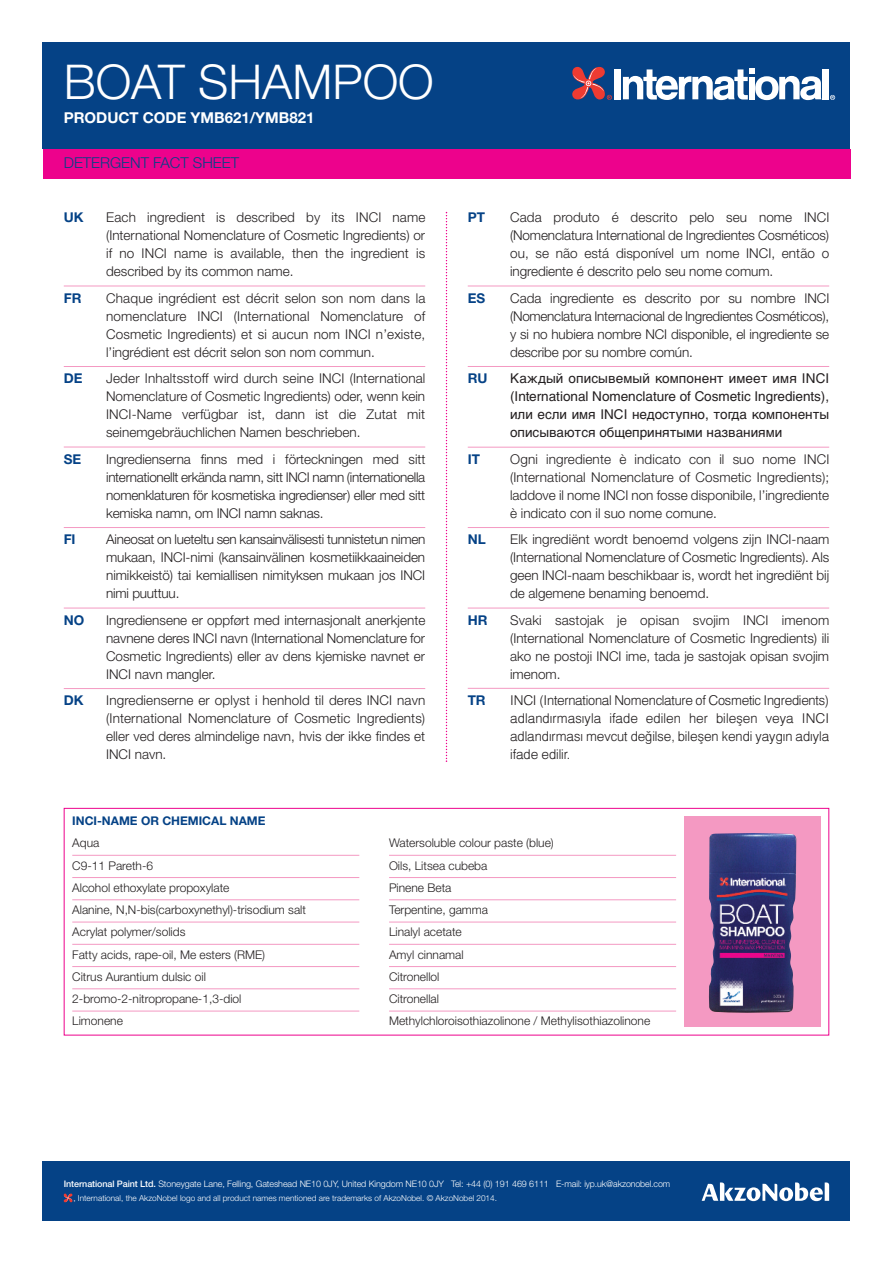
<style>
.page{position:relative;width:893px;height:1263px;background:#fff}
.page>*{position:absolute;margin:0;border:0;box-sizing:border-box;transform-origin:0 0}
.t1{font:300 48px "Helvetica Neue";color:#fff}
.t2{font:700 15px "Helvetica Neue";color:#fff}
.t3{font:300 15px "Helvetica Neue";color:#054286}
.t4{font:300 13.5px/18px "Helvetica Neue";color:#231f20;text-align:justify}
.t5{font:13.5px/18px "Helvetica Cyr Upright";color:#231f20;text-align:justify}
.t6{font:300 13.5px/18px "Newhouse DTL Ex";color:#231f20;text-align:justify}
.t7{font:700 13.5px "Helvetica Neue";color:#054286}
.t8{font:300 12px/22.2px "Helvetica Neue";color:#231f20}
.t9{font:700 12px "Helvetica Neue";color:#054286}
.t10{font:300 9px "Helvetica Neue";letter-spacing:-.01em;color:#fff}
.t11{font:300 8.25px "Helvetica Neue";color:#fff}
.s1{font-weight:500}
</style>
<div class="page">
<div style="left:43px;top:149px;width:807px;height:30px;background:#ed028c"></div>
<div style="left:43px;top:43px;width:807px;height:106px;background:#054286"></div>
<div style="left:43px;top:1161px;width:807px;height:59px;background:#054286"></div>
<svg style="left:702px;top:1182px;width:127px;height:19px"></svg>
<svg style="left:64px;top:1193px;width:8px;height:9px"></svg>
<div style="left:822px;top:69px;width:7px;height:30px;background:#fff"></div>
<div style="left:615px;top:69px;width:6px;height:30px;background:#fff"></div>
<svg style="left:623px;top:69px;width:199px;height:31px"></svg>
<svg style="left:572px;top:67px;width:40px;height:33px"></svg>
<svg style="left:830px;top:95px;width:5px;height:5px"></svg>
<div style="left:64px;top:808px;width:765px;height:227px;border:1px solid #ed028c"></div>
<hr style="left:64px;top:286px;width:361px;height:1px;background:#f499c2">
<hr style="left:64px;top:366px;width:361px;height:1px;background:#f499c2">
<hr style="left:64px;top:447px;width:361px;height:1px;background:#f499c2">
<hr style="left:64px;top:527px;width:361px;height:1px;background:#f499c2">
<hr style="left:64px;top:608px;width:361px;height:1px;background:#f499c2">
<hr style="left:64px;top:688px;width:361px;height:1px;background:#f499c2">
<hr style="left:468px;top:286px;width:361px;height:1px;background:#f499c2">
<hr style="left:468px;top:366px;width:361px;height:1px;background:#f499c2">
<hr style="left:468px;top:447px;width:361px;height:1px;background:#f499c2">
<hr style="left:468px;top:527px;width:361px;height:1px;background:#f499c2">
<hr style="left:468px;top:608px;width:361px;height:1px;background:#f499c2">
<hr style="left:468px;top:688px;width:361px;height:1px;background:#f499c2">
<hr style="left:72px;top:855px;width:287px;height:1px;background:#f499c2">
<hr style="left:72px;top:877px;width:287px;height:1px;background:#f499c2">
<hr style="left:72px;top:899px;width:287px;height:1px;background:#f499c2">
<hr style="left:72px;top:922px;width:287px;height:1px;background:#f499c2">
<hr style="left:72px;top:944px;width:287px;height:1px;background:#f499c2">
<hr style="left:72px;top:966px;width:287px;height:1px;background:#f499c2">
<hr style="left:72px;top:988px;width:287px;height:1px;background:#f499c2">
<hr style="left:72px;top:1011px;width:287px;height:1px;background:#f499c2">
<hr style="left:389px;top:855px;width:287px;height:1px;background:#f499c2">
<hr style="left:389px;top:877px;width:287px;height:1px;background:#f499c2">
<hr style="left:389px;top:899px;width:287px;height:1px;background:#f499c2">
<hr style="left:389px;top:922px;width:287px;height:1px;background:#f499c2">
<hr style="left:389px;top:944px;width:287px;height:1px;background:#f499c2">
<hr style="left:389px;top:966px;width:287px;height:1px;background:#f499c2">
<hr style="left:389px;top:988px;width:287px;height:1px;background:#f499c2">
<hr style="left:389px;top:1011px;width:287px;height:1px;background:#f499c2">
<div style="left:685px;top:816px;width:136px;height:211px;background:#f499c2"></div>
<img style="left:709px;top:833px;width:87px;height:180px">
<svg style="left:446px;top:212px;width:1px;height:550px"></svg>
<h1 class="t1" style="left:64px;top:65px;width:371px">BOAT SHAMPOO</h1>
<p class="t2" style="left:64px;top:113px;width:252px">PRODUCT CODE YMB621/YMB821</p>
<p class="t3" style="left:64px;top:157px;width:177px">DETERGENT FACT SHEET</p>
<p class="t7" style="left:64px;top:213px;width:21px">UK</p>
<p class="t4" style="left:106px;top:210px;width:321px">Each ingredient is described by its INCI name (International Nomenclature of Cosmetic Ingredients) or if no INCI name is available, then the ingredient is described by its common name.</p>
<p class="t7" style="left:64px;top:293px;width:19px">FR</p>
<p class="t4" style="left:106px;top:290px;width:321px">Chaque ingrédient est décrit selon son nom dans la nomenclature INCI (International Nomenclature of Cosmetic Ingredients) et si aucun nom INCI n’existe, l’ingrédient est décrit selon son nom commun.</p>
<p class="t7" style="left:64px;top:374px;width:20px">DE</p>
<p class="t4" style="left:106px;top:371px;width:321px">Jeder Inhaltsstoff wird durch seine INCI (International Nomenclature of Cosmetic Ingredients) oder, wenn kein INCI-Name verfügbar ist, dann ist die Zutat mit seinemgebräuchlichen Namen beschrieben.</p>
<p class="t7" style="left:64px;top:454px;width:19px">SE</p>
<p class="t4" style="left:106px;top:451px;width:321px">Ingredienserna finns med i förteckningen med sitt internationellt erkända namn, sitt INCI namn (internationella nomenklaturen för kosmetiska ingredienser) eller med sitt kemiska namn, om INCI namn saknas.</p>
<p class="t7" style="left:64px;top:535px;width:13px">FI</p>
<p class="t4" style="left:106px;top:532px;width:321px">Aineosat on lueteltu sen kansainvälisesti tunnistetun nimen mukaan, INCI-nimi (kansainvälinen kosmetiikkaaineiden nimikkeistö) tai kemiallisen nimityksen mukaan jos INCI nimi puuttuu.</p>
<p class="t7" style="left:64px;top:615px;width:22px">NO</p>
<p class="t4" style="left:106px;top:612px;width:321px">Ingrediensene er oppført med internasjonalt anerkjente navnene deres INCI navn (International Nomenclature for Cosmetic Ingredients) eller av dens kjemiske navnet er INCI navn mangler.</p>
<p class="t7" style="left:64px;top:696px;width:21px">DK</p>
<p class="t4" style="left:106px;top:693px;width:321px">Ingredienserne er oplyst i henhold til deres INCI navn (International Nomenclature of Cosmetic Ingredients) eller ved deres almindelige navn, hvis der ikke findes et INCI navn.</p>
<p class="t7" style="left:468px;top:213px;width:19px">PT</p>
<p class="t4" style="left:510px;top:210px;width:321px">Cada produto é descrito pelo seu nome INCI (Nomenclatura International de Ingredientes Cosméticos) ou, se não está disponível um nome INCI, então o ingrediente é descrito pelo seu nome comum.</p>
<p class="t7" style="left:468px;top:293px;width:19px">ES</p>
<p class="t4" style="left:510px;top:290px;width:321px">Cada ingrediente es descrito por su nombre INCI (Nomenclatura Internacional de Ingredientes Cosméticos), y si no hubiera nombre NCI disponible, el ingrediente se describe por su nombre común.</p>
<p class="t7" style="left:468px;top:374px;width:21px">RU</p>
<p class="t5" style="left:510px;top:371px;width:321px">Каждый описывемый компонент имеет имя INCI (International Nomenclature of Cosmetic Ingredients), или если имя INCI недоступно, тогда компоненты описываются общепринятыми названиями</p>
<p class="t7" style="left:468px;top:454px;width:14px">IT</p>
<p class="t4" style="left:510px;top:451px;width:321px">Ogni ingrediente è indicato con il suo nome INCI (International Nomenclature of Cosmetic Ingredients); laddove il nome INCI non fosse disponibile, l’ingrediente è indicato con il suo nome comune.</p>
<p class="t7" style="left:468px;top:535px;width:19px">NL</p>
<p class="t4" style="left:510px;top:532px;width:321px">Elk ingrediënt wordt benoemd volgens zijn INCI-naam (International Nomenclature of Cosmetic Ingredients). Als geen INCI-naam beschikbaar is, wordt het ingrediënt bij de algemene benaming benoemd.</p>
<p class="t7" style="left:468px;top:615px;width:21px">HR</p>
<p class="t4" style="left:510px;top:612px;width:321px">Svaki sastojak je opisan svojim INCI imenom (International Nomenclature of Cosmetic Ingredients) ili ako ne postoji INCI ime, tada je sastojak opisan svojim imenom.</p>
<p class="t7" style="left:468px;top:696px;width:19px">TR</p>
<p class="t6" style="left:510px;top:693px;width:321px">INCI (International Nomenclature of Cosmetic Ingredients) adlandırmasıyla ifade edilen her bileşen veya INCI adlandırması mevcut değilse, bileşen kendi yaygın adıyla ifade edilir.</p>
<p class="t9" style="left:72px;top:816px;width:195px">INCI-NAME OR CHEMICAL NAME</p>
<p class="t8" style="left:72px;top:833px;width:235px">Aqua<br>C9-11 Pareth-6<br>Alcohol ethoxylate propoxylate<br>Alanine, N,N-bis(carboxynethyl)-trisodium salt<br>Acrylat polymer/solids<br>Fatty acids, rape-oil, Me esters (RME)<br>Citrus Aurantium dulsic oil<br>2-bromo-2-nitropropane-1,3-diol<br>Limonene</p>
<p class="t8" style="left:389px;top:833px;width:263px">Watersoluble colour paste (blue)<br>Oils, Litsea cubeba<br>Pinene Beta<br>Terpentine, gamma<br>Linalyl acetate<br>Amyl cinnamal<br>Citronellol<br>Citronellal<br>Methylchloroisothiazolinone / Methylisothiazolinone</p>
<p class="t10" style="left:64px;top:1180px;width:608px"><span class="s1">International Paint Ltd.</span> Stoneygate Lane, Felling, Gateshead NE10 0JY, United Kingdom NE10 0JY Tel: +44 (0) 191 469 6111 E-mail: iyp.uk@akzonobel.com</p>
<p class="t11" style="left:73px;top:1195px;width:425px">, International, the AkzoNobel logo and all product names mentioned are trademarks of AkzoNobel. © AkzoNobel 2014.</p>
</div>
